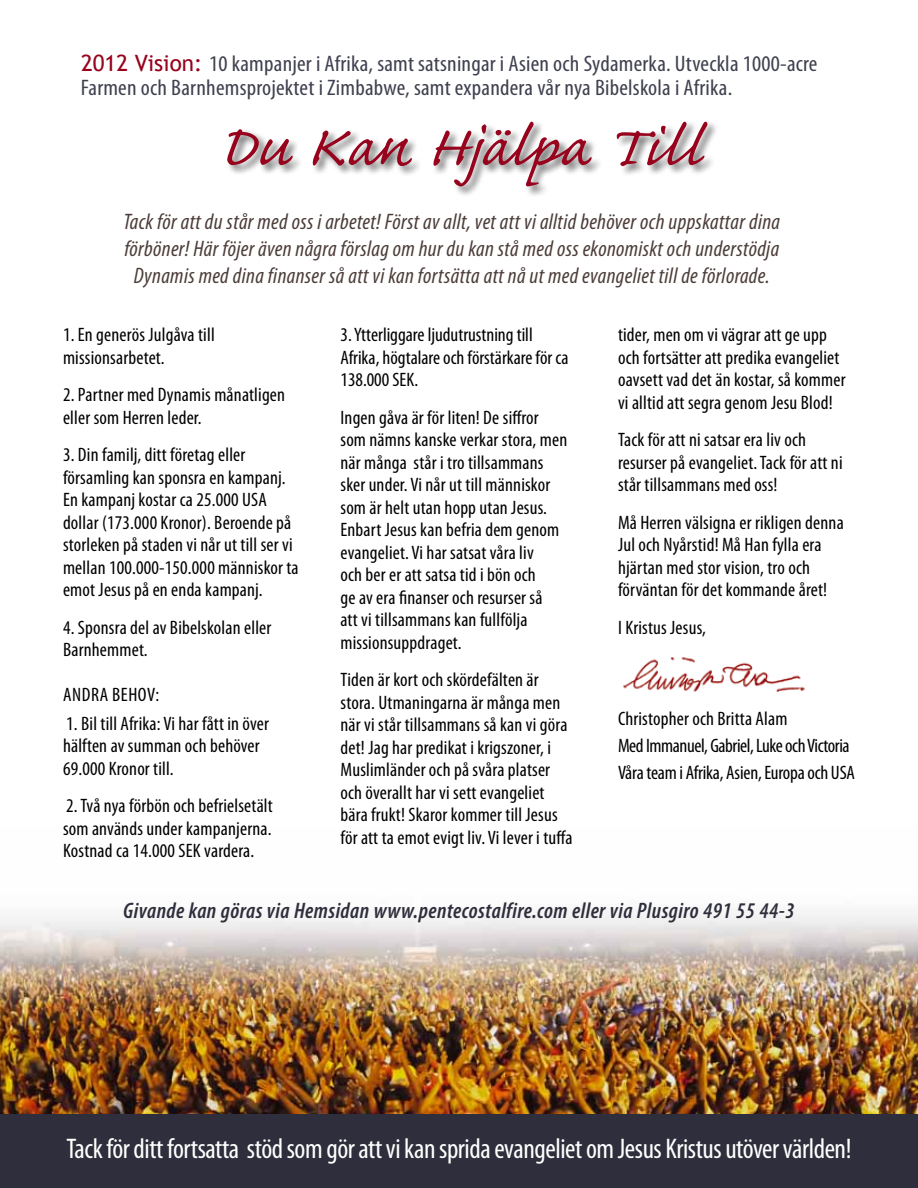
<style>
.page{position:relative;width:918px;height:1188px;background:#fff}
.page>*{position:absolute;margin:0;border:0;box-sizing:border-box;transform-origin:0 0}
.t1{font:72px "Caflisch Script Pro";color:#97031d;scale:1.1 1}
.t2{font:condensed 28.5px "Myriad Pro";letter-spacing:-.015em;color:#fff}
.t3{font:italic condensed 22.5px/27px "Myriad Pro";letter-spacing:.015em;color:#4c3d39;text-align:center}
.t4{font:condensed 22.5px/24px "Myriad Pro";letter-spacing:.01em;color:#404150;scale:1.05 1}
.t5{font:italic 600 condensed 22.5px "Myriad Pro";letter-spacing:.02em;color:#2e2e3c}
.t6{font:condensed 19.5px/22.5px "Myriad Pro";letter-spacing:.01em;color:#000}
.t7{font:condensed 19.5px/27px "Myriad Pro";letter-spacing:-.01em;color:#000}
.s1{font-family:"Trebuchet MS";font-stretch:normal;color:#97031d}
</style>
<div class="page">
<img style="left:0;top:914px;width:918px;height:200px">
<img style="left:623px;top:657px;width:182px;height:35px">
<div style="left:225px;top:119px;width:493px;height:78px;background:#000;opacity:.6"></div>
<div style="left:0;top:1114px;width:918px;height:74px;background:#2e2e3c"></div>
<p class="t4" style="left:81px;top:51px;width:703px"><span class="s1">2012 Vision:</span> 10 kampanjer i Afrika, samt satsningar i Asien och Sydamerka. Utveckla 1000-acre<br>Farmen och Barnhemsprojektet i Zimbabwe, samt expandera vår nya Bibelskola i Afrika.</p>
<h1 class="t1" style="left:218px;top:110px;width:444px">Du Kan Hjälpa Till</h1>
<p class="t3" style="left:124px;top:208px;width:658px">Tack för att du står med oss i arbetet! Först av allt, vet att vi alltid behöver och uppskattar dina förböner! Här föjer även några förslag om hur du kan stå med oss ekonomiskt och understödja<br>Dynamis med dina finanser så att vi kan fortsätta att nå ut med evangeliet till de förlorade.</p>
<p class="t6" style="left:63px;top:323px;width:153px">1. En generös Julgåva till missionsarbetet.</p>
<p class="t6" style="left:63px;top:383px;width:224px">2. Partner med Dynamis månatligen eller som Herren leder.</p>
<p class="t6" style="left:63px;top:443px;width:237px">3. Din familj, ditt företag eller församling kan sponsra en kampanj.<br>En kampanj kostar ca 25.000 USA dollar (173.000 Kronor). Beroende på storleken på staden vi når ut till ser vi mellan 100.000-150.000 människor ta emot Jesus på en enda kampanj.</p>
<p class="t6" style="left:63px;top:616px;width:210px">4. Sponsra del av Bibelskolan eller<br>Barnhemmet.</p>
<p class="t6" style="left:63px;top:683px;width:97px">Andra behov:</p>
<p class="t6" style="left:63px;top:712px;width:207px">1. Bil till Afrika: Vi har fått in över hälften av summan och behöver<br>69.000 Kronor till.</p>
<p class="t6" style="left:63px;top:794px;width:211px;text-align:justify">2. Två nya förbön och befrielsetält som används under kampanjerna.<br>Kostnad ca 14.000 SEK vardera.</p>
<p class="t6" style="left:341px;top:323px;width:229px">3. Ytterliggare ljudutrustning till<br>Afrika, högtalare och förstärkare för ca<br>138.000 SEK.</p>
<p class="t6" style="left:341px;top:406px;width:228px">Ingen gåva är för liten! De siffror som nämns kanske verkar stora, men när många står i tro tillsammans sker under. Vi når ut till människor som är helt utan hopp utan Jesus.<br>Enbart Jesus kan befria dem genom evangeliet. Vi har satsat våra liv<br>och ber er att satsa tid i bön och<br>ge av era finanser och resurser så<br>att vi tillsammans kan fullfölja missionsuppdraget.</p>
<p class="t6" style="left:341px;top:668px;width:234px">Tiden är kort och skördefälten är stora. Utmaningarna är många men när vi står tillsammans så kan vi göra det! Jag har predikat i krigszoner, i Muslimländer och på svåra platser och överallt har vi sett evangeliet bära frukt! Skaror kommer till Jesus för att ta emot evigt liv. Vi lever i tuffa</p>
<p class="t6" style="left:618px;top:323px;width:229px">tider, men om vi vägrar att ge upp och fortsätter att predika evangeliet oavsett vad det än kostar, så kommer vi alltid att segra genom Jesu Blod!</p>
<p class="t6" style="left:618px;top:428px;width:226px">Tack för att ni satsar era liv och resurser på evangeliet. Tack för att ni står tillsammans med oss!</p>
<p class="t6" style="left:618px;top:511px;width:227px">Må Herren välsigna er rikligen denna Jul och Nyårstid! Må Han fylla era hjärtan med stor vision, tro och förväntan för det kommande året!</p>
<p class="t6" style="left:618px;top:616px;width:90px">I Kristus Jesus,</p>
<p class="t7" style="left:618px;top:705px;width:239px">Christopher och Britta Alam<br>Med Immanuel, Gabriel, Luke och Victoria<br>Våra team i Afrika, Asien, Europa och USA</p>
<p class="t5" style="left:123px;top:897px;width:673px">Givande kan göras via Hemsidan www.pentecostalfire.com eller via Plusgiro 491 55 44-3</p>
<h2 class="t2" style="left:66px;top:1132px;width:787px">Tack för ditt fortsatta stöd som gör att vi kan sprida evangeliet om Jesus Kristus utöver världen!</h2>
</div>
